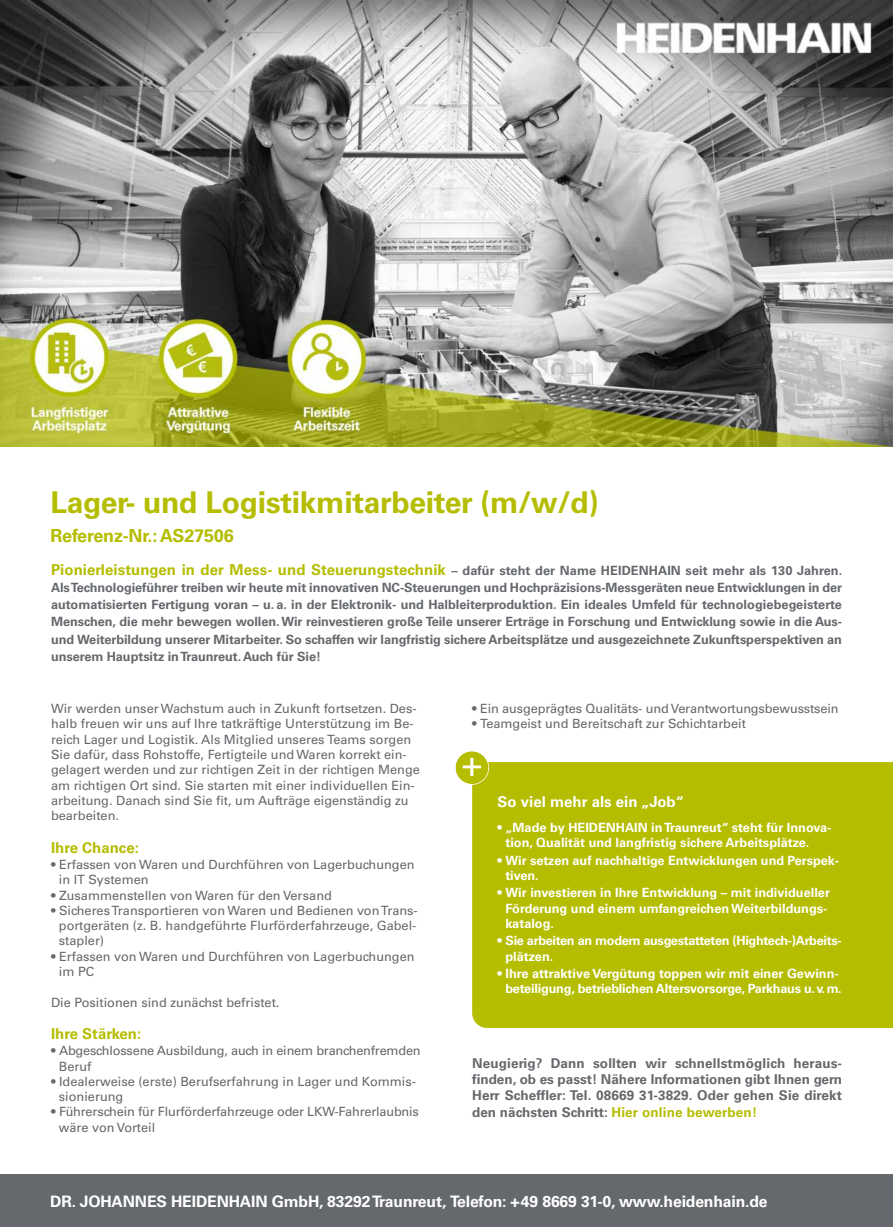
<style>
.page{position:relative;width:893px;height:1227px;background:#fff}
.page>*{position:absolute;margin:0;border:0;box-sizing:border-box;transform-origin:0 0}
.t1{font:36px "Univers LT";color:#fff}
.t2{font:700 30px "Univers LT";letter-spacing:-.01em;color:#b5bd00}
.t3{font:700 18px "Univers LT";letter-spacing:-.01em;color:#b5bd00}
.t4{font:700 15.75px "Univers LT";letter-spacing:-.01em;color:#fff}
.t5{font:700 15px "Univers LT";color:#b5bd00}
.t6{font:700 15px "Univers LT";color:#fff}
.t7{font:700 13.5px/16.2px "Univers LT";letter-spacing:.01em;color:#65686c;text-align:justify}
.t8{font:12.75px/15.3px "Univers LT";color:#65686c}
.t9{font:700 12.75px/17.2px "Univers LT";letter-spacing:-.005em;color:#65686c;text-align:justify}
.t10{font:700 12.75px/15.3px "Univers LT";color:#fff}
.t11{font:700 12.75px/15.3px "Univers LT";letter-spacing:-.025em;color:#fff}
.s1{font-size:15px;color:#b5bd00}
.s2{color:#b5bd00}
</style>
<div class="page">
<div style="left:472px;top:762px;width:421px;height:266px;background:#b5bd00"></div>
<div style="left:0;top:1174px;width:893px;height:53px;background:#65686c"></div>
<div style="left:455px;top:751px;width:33px;height:33px;background:#b5bd00;border-radius:50%"></div>
<div style="left:455px;top:750px;width:34px;height:35px;border:2px solid #fff;border-radius:50%"></div>
<img style="left:0;top:0;width:893px;height:446px">
<h2 class="t2" style="left:50px;top:491px;width:550px">Lager- und Logistikmitarbeiter (m/w/d)</h2>
<h3 class="t3" style="left:50px;top:529px;width:185px">Referenz-Nr.: AS27506</h3>
<p class="t9" style="left:51px;top:562px;width:793px"><span class="s1">Pionierleistungen in der Mess- und Steuerungstechnik</span> – dafür steht der Name HEIDENHAIN seit mehr als 130 Jahren.<br>AlsTechnologieführer treiben wir heute mit innovativen NC-Steuerungen und Hochpräzisions-Messgeräten neue Entwicklungen in der automatisierten Fertigung voran – u. a. in der Elektronik- und Halbleiterproduktion. Ein ideales Umfeld für technologiebegeisterte Menschen, die mehr bewegen wollen.Wir reinvestieren große Teile unserer Erträge in Forschung und Entwicklung sowie in die Aus&shy;und Weiterbildung unserer Mitarbeiter. So schaffen wir langfristig sichere Arbeitsplätze und ausgezeichnete Zukunftsperspektiven an unserem Hauptsitz inTraunreut. Auch für Sie!</p>
<p class="t8" style="left:51px;top:702px;width:370px">Wir werden unser Wachstum auch in Zukunft fortsetzen. Des&shy;halb freuen wir uns auf Ihre tatkräftige Unterstützung im Be&shy;reich Lager und Logistik. Als Mitglied unseres Teams sorgen Sie dafür, dass Rohstoffe, Fertigteile und Waren korrekt ein&shy;gelagert werden und zur richtigen Zeit in der richtigen Menge am richtigen Ort sind. Sie starten mit einer individuellen Ein&shy;arbeitung. Danach sind Sie fit, um Aufträge eigenständig zu bearbeiten.</p>
<p class="t5" style="left:51px;top:842px;width:89px">Ihre Chance:</p>
<p class="t8" style="left:59px;top:858px;width:357px;text-indent:-8px">• Erfassen von Waren und Durchführen von Lagerbuchungen in IT Systemen</p>
<p class="t8" style="left:51px;top:888px;width:282px">• Zusammenstellen von Waren für den Versand</p>
<p class="t8" style="left:59px;top:904px;width:360px;text-align:justify;text-indent:-8px">• SicheresTransportieren von Waren und Bedienen vonTrans&shy;portgeräten (z. B. handgeführte Flurförderfahrzeuge, Gabel&shy;stapler)</p>
<p class="t8" style="left:59px;top:949px;width:357px;text-indent:-8px">• Erfassen von Waren und Durchführen von Lagerbuchungen im PC</p>
<p class="t8" style="left:51px;top:995px;width:230px">Die Positionen sind zunächst befristet.</p>
<p class="t5" style="left:51px;top:1028px;width:92px">Ihre Stärken:</p>
<p class="t8" style="left:59px;top:1044px;width:363px;text-indent:-8px">• Abgeschlossene Ausbildung, auch in einem branchenfremden<br>Beruf</p>
<p class="t8" style="left:59px;top:1075px;width:359px;text-indent:-8px">• Idealerweise (erste) Berufserfahrung in Lager und Kommis&shy;sionierung</p>
<p class="t8" style="left:59px;top:1105px;width:362px;text-indent:-8px">• Führerschein für Flurförderfahrzeuge oder LKW-Fahrerlaubnis wäre von Vorteil</p>
<p class="t8" style="left:472px;top:702px;width:368px">• Ein ausgeprägtes Qualitäts- und Verantwortungsbewusstsein</p>
<p class="t8" style="left:472px;top:717px;width:275px">• Teamgeist und Bereitschaft zur Schichtarbeit</p>
<h1 class="t1" style="left:462px;top:750px;width:23px">+</h1>
<p class="t6" style="left:497px;top:796px;width:188px">So viel mehr als ein „Job“</p>
<p class="t10" style="left:505px;top:821px;width:328px;text-indent:-8px">• „Made by HEIDENHAIN inTraunreut“ steht für Innova&shy;tion, Qualität und langfristig sichere Arbeitsplätze.</p>
<p class="t10" style="left:505px;top:853px;width:335px;text-indent:-8px">• Wir setzen auf nachhaltige Entwicklungen und Perspek&shy;tiven.</p>
<p class="t10" style="left:505px;top:886px;width:326px;text-indent:-8px">• Wir investieren in Ihre Entwicklung – mit individueller<br>Förderung und einem umfangreichenWeiterbildungs&shy;katalog.</p>
<p class="t11" style="left:505px;top:934px;width:338px;text-indent:-8px">• Sie arbeiten an modern ausgestatteten (Hightech-)Arbeits&shy;plätzen.</p>
<p class="t10" style="left:497px;top:967px;width:346px;text-align:right">• Ihre attraktive Vergütung toppen wir mit einer Gewinn&shy;beteiligung, betrieblichen Altersvorsorge, Parkhaus u.v.m.</p>
<p class="t7" style="left:472px;top:1056px;width:371px">Neugierig? Dann sollten wir schnellstmöglich heraus&shy;finden, ob es passt! Nähere Informationen gibt Ihnen gern Herr Scheffler: Tel. 08669 31-3829. Oder gehen Sie direkt den nächsten Schritt: <span class="s2">Hier online bewerben!</span></p>
<p class="t4" style="left:50px;top:1195px;width:719px">DR. JOHANNES HEIDENHAIN GmbH, 83292Traunreut, Telefon: +49 8669 31-0, www.heidenhain.de</p>
</div>
